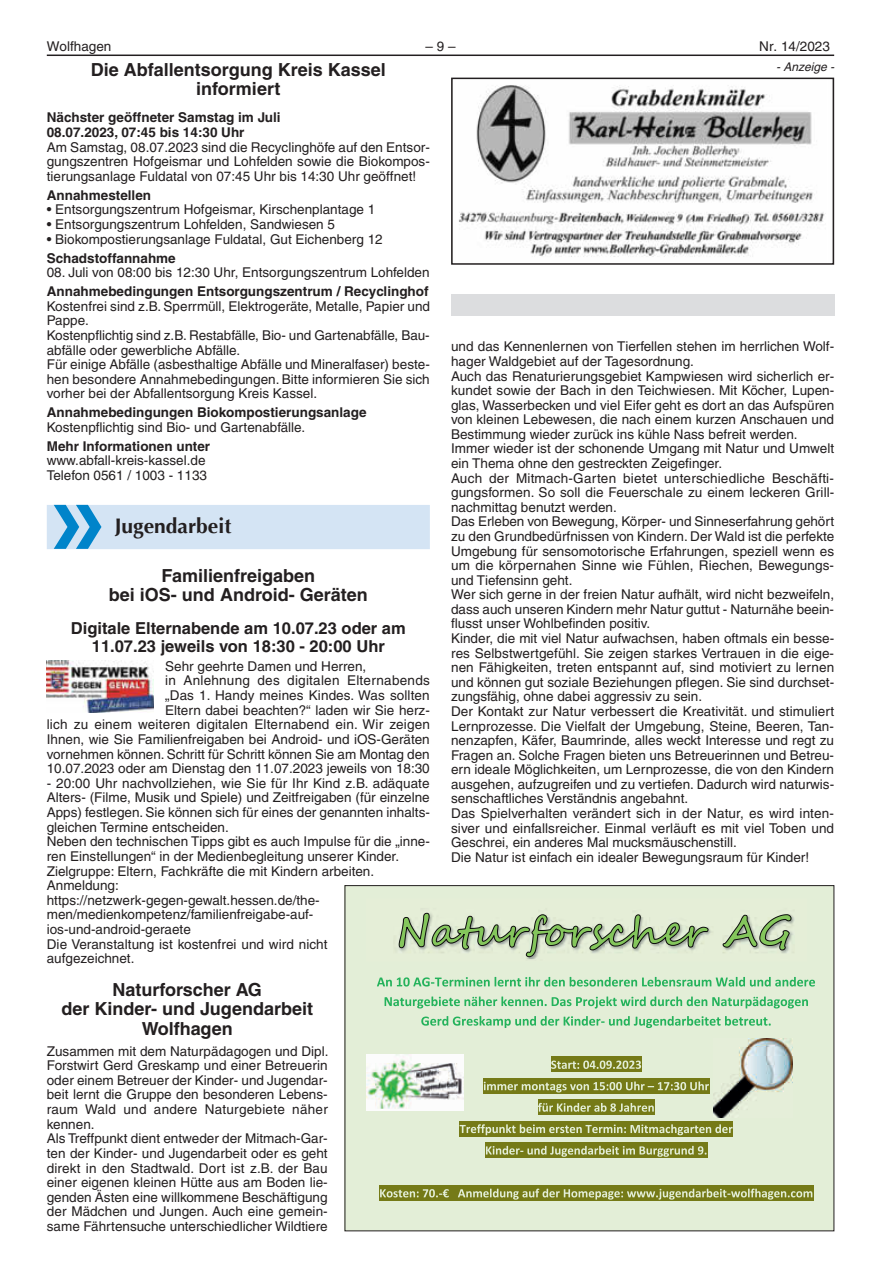
<style>
.page{position:relative;width:881px;height:1263px;background:#fff}
.page>*{position:absolute;margin:0;border:0;box-sizing:border-box;transform-origin:0 0}
.t1{font:700 115.5px "Myriad";color:#0084ca}
.t2{font:700 21px "Optima";color:#231f20}
.t3{font:700 18px/19.5px "Helvetica LT";color:#231f20;text-align:center}
.t4{font:700 16.5px/17.9px "Helvetica LT";color:#231f20;text-align:center}
.t5{font:13.5px/14.5px "Helvetica LT";color:#231f20}
.t6{font:700 13.5px/14.5px "Helvetica LT";color:#231f20}
.t7{font:13.5px "Helvetica LT";letter-spacing:.02em;color:#231f20}
.t8{font:italic 12px "Helvetica LT";color:#231f20}
</style>
<div class="page">
<hr style="left:47px;top:55px;width:786px;height:1px;background:#231f20">
<div style="left:47px;top:505px;width:382px;height:44px;background:#d4e4f4"></div>
<img style="left:47px;top:661px;width:106px;height:51px">
<div style="left:344px;top:885px;width:489px;height:346px;background:#e3eed7"></div>
<img style="left:367px;top:1055px;width:96px;height:55px">
<svg style="left:398px;top:912px;width:393px;height:45px"></svg>
<svg style="left:377px;top:977px;width:437px;height:9px"></svg>
<svg style="left:384px;top:996px;width:423px;height:12px"></svg>
<svg style="left:421px;top:1016px;width:349px;height:12px"></svg>
<div style="left:550px;top:1056px;width:91px;height:16px;background:#757a17"></div>
<svg style="left:551px;top:1060px;width:90px;height:9px"></svg>
<div style="left:483px;top:1078px;width:226px;height:15px;background:#757a17"></div>
<svg style="left:483px;top:1081px;width:225px;height:11px"></svg>
<div style="left:537px;top:1099px;width:117px;height:16px;background:#757a17"></div>
<svg style="left:537px;top:1103px;width:116px;height:9px"></svg>
<div style="left:459px;top:1121px;width:273px;height:15px;background:#757a17"></div>
<svg style="left:459px;top:1124px;width:273px;height:11px"></svg>
<div style="left:485px;top:1142px;width:222px;height:16px;background:#757a17"></div>
<svg style="left:485px;top:1146px;width:221px;height:11px"></svg>
<div style="left:379px;top:1185px;width:433px;height:16px;background:#757a17"></div>
<svg style="left:380px;top:1189px;width:68px;height:8px"></svg>
<svg style="left:458px;top:1188px;width:354px;height:11px"></svg>
<img style="left:713px;top:1038px;width:79px;height:79px">
<img style="left:459px;top:85px;width:366px;height:172px">
<div style="left:451px;top:78px;width:382px;height:187px;border:2px solid #231f20"></div>
<div style="left:451px;top:294px;width:382px;height:21px;background:#dcdddf"></div>
<p class="t5" style="left:47px;top:39px;width:66px">Wolfhagen</p>
<p class="t5" style="left:425px;top:39px;width:32px">– 9 –</p>
<p class="t5" style="left:759px;top:39px;width:72px">Nr. 14/2023</p>
<h3 class="t3" style="left:91px;top:59px;width:296px">Die Abfallentsorgung Kreis Kassel informiert</h3>
<p class="t6" style="left:47px;top:110px;width:235px">Nächster geöffneter Samstag im Juli<br>08.07.2023, 07:45 bis 14:30 Uhr</p>
<p class="t5" style="left:47px;top:140px;width:384px;text-align:justify">Am Samstag, 08.07.2023 sind die Recyclinghöfe auf den Entsor&shy;gungszentren Hofgeismar und Lohfelden sowie die Biokompos&shy;tierungsanlage Fuldatal von 07:45 Uhr bis 14:30 Uhr geöffnet!</p>
<p class="t6" style="left:47px;top:188px;width:106px">Annahmestellen</p>
<p class="t5" style="left:47px;top:202px;width:330px">• Entsorgungszentrum Hofgeismar, Kirschenplantage 1</p>
<p class="t5" style="left:47px;top:217px;width:289px">• Entsorgungszentrum Lohfelden, Sandwiesen 5</p>
<p class="t5" style="left:47px;top:232px;width:337px">• Biokompostierungsanlage Fuldatal, Gut Eichenberg 12</p>
<p class="t6" style="left:47px;top:250px;width:130px">Schadstoffannahme</p>
<p class="t5" style="left:47px;top:265px;width:384px">08. Juli von 08:00 bis 12:30 Uhr, Entsorgungszentrum Lohfelden</p>
<p class="t6" style="left:47px;top:284px;width:383px">Annahmebedingungen Entsorgungszentrum / Recyclinghof</p>
<p class="t5" style="left:47px;top:299px;width:384px">Kostenfrei sind z.B. Sperrmüll, Elektrogeräte, Metalle, Papier und Pappe.<br>Kostenpflichtig sind z.B. Restabfälle, Bio- und Gartenabfälle, Bau&shy;abfälle oder gewerbliche Abfälle.<br>Für einige Abfälle (asbesthaltige Abfälle und Mineralfaser) beste&shy;hen besondere Annahmebedingungen. Bitte informieren Sie sich vorher bei der Abfallentsorgung Kreis Kassel.</p>
<p class="t6" style="left:47px;top:405px;width:321px">Annahmebedingungen Biokompostierungsanlage</p>
<p class="t5" style="left:47px;top:420px;width:260px">Kostenpflichtig sind Bio- und Gartenabfälle.</p>
<p class="t6" style="left:47px;top:438px;width:165px">Mehr Informationen unter</p>
<p class="t5" style="left:47px;top:453px;width:162px">www.abfall-kreis-kassel.de<br>Telefon 0561 / 1003 - 1133</p>
<h1 class="t1" style="left:51px;top:458px;width:55px">»</h1>
<h2 class="t2" style="left:115px;top:514px;width:118px">Jugendarbeit</h2>
<h3 class="t3" style="left:109px;top:565px;width:260px">Familienfreigaben<br>bei iOS- und Android- Geräten</h3>
<p class="t4" style="left:71px;top:619px;width:336px">Digitale Elternabende am 10.07.23 oder am<br>11.07.23 jeweils von 18:30 - 20:00 Uhr</p>
<p class="t5" style="left:165px;top:659px;width:202px">Sehr geehrte Damen und Herren,</p>
<p class="t7" style="left:165px;top:673px;width:266px">in Anlehnung des digitalen Elternabends</p>
<p class="t5" style="left:165px;top:688px;width:266px">„Das 1. Handy meines Kindes. Was sollten</p>
<p class="t5" style="left:165px;top:703px;width:266px">Eltern dabei beachten?“ laden wir Sie herz-</p>
<p class="t5" style="left:47px;top:717px;width:384px">lich zu einem weiteren digitalen Elternabend ein. Wir zeigen</p>
<p class="t5" style="left:47px;top:732px;width:384px">Ihnen, wie Sie Familienfreigaben bei Android- und iOS-Geräten</p>
<p class="t5" style="left:47px;top:746px;width:384px">vornehmen können. Schritt für Schritt können Sie am Montag den</p>
<p class="t5" style="left:47px;top:761px;width:384px">10.07.2023 oder am Dienstag den 11.07.2023 jeweils von 18:30</p>
<p class="t5" style="left:47px;top:776px;width:384px">- 20:00 Uhr nachvollziehen, wie Sie für Ihr Kind z.B. adäquate Alters- (Filme, Musik und Spiele) und Zeitfreigaben (für einzelne Apps) festlegen. Sie können sich für eines der genannten inhalts&shy;gleichen Termine entscheiden.<br>Neben den technischen Tipps gibt es auch Impulse für die „inne&shy;ren Einstellungen“ in der Medienbegleitung unserer Kinder.<br>Zielgruppe: Eltern, Fachkräfte die mit Kindern arbeiten.<br>Anmeldung:<br>https://netzwerk-gegen-gewalt.hessen.de/the&shy;men/medienkompetenz/familienfreigabe-auf&shy;ios-und-android-geraete<br>Die Veranstaltung ist kostenfrei und wird nicht<br>aufgezeichnet.</p>
<h3 class="t3" style="left:61px;top:979px;width:253px">Naturforscher AG<br>der Kinder- und Jugendarbeit<br>Wolfhagen</h3>
<p class="t5" style="left:47px;top:1043px;width:283px">Zusammen mit dem Naturpädagogen und Dipl.<br>Forstwirt Gerd Greskamp und einer Betreuerin oder einem Betreuer der Kinder- und Jugendar&shy;beit lernt die Gruppe den besonderen Lebens&shy;raum Wald und andere Naturgebiete näher kennen.<br>Als Treffpunkt dient entweder der Mitmach-Gar&shy;ten der Kinder- und Jugendarbeit oder es geht direkt in den Stadtwald. Dort ist z.B. der Bau einer eigenen kleinen Hütte aus am Boden lie&shy;genden Ästen eine willkommene Beschäftigung der Mädchen und Jungen. Auch eine gemein&shy;same Fährtensuche unterschiedlicher Wildtiere</p>
<p class="t8" style="left:776px;top:60px;width:59px">- Anzeige -</p>
<p class="t5" style="left:451px;top:339px;width:384px">und das Kennenlernen von Tierfellen stehen im herrlichen Wolf&shy;hager Waldgebiet auf der Tagesordnung.<br>Auch das Renaturierungsgebiet Kampwiesen wird sicherlich er&shy;kundet sowie der Bach in den Teichwiesen. Mit Köcher, Lupen&shy;glas, Wasserbecken und viel Eifer geht es dort an das Aufspüren von kleinen Lebewesen, die nach einem kurzen Anschauen und Bestimmung wieder zurück ins kühle Nass befreit werden.<br>Immer wieder ist der schonende Umgang mit Natur und Umwelt ein Thema ohne den gestreckten Zeigefinger.<br>Auch der Mitmach-Garten bietet unterschiedliche Beschäfti&shy;gungsformen. So soll die Feuerschale zu einem leckeren Grill&shy;nachmittag benutzt werden.<br>Das Erleben von Bewegung, Körper- und Sinneserfahrung gehört zu den Grundbedürfnissen von Kindern. Der Wald ist die perfekte Umgebung für sensomotorische Erfahrungen, speziell wenn es um die körpernahen Sinne wie Fühlen, Riechen, Bewegungs&shy;und Tiefensinn geht.<br>Wer sich gerne in der freien Natur aufhält, wird nicht bezweifeln, dass auch unseren Kindern mehr Natur guttut - Naturnähe beein&shy;flusst unser Wohlbefinden positiv.<br>Kinder, die mit viel Natur aufwachsen, haben oftmals ein besse&shy;res Selbstwertgefühl. Sie zeigen starkes Vertrauen in die eige&shy;nen Fähigkeiten, treten entspannt auf, sind motiviert zu lernen und können gut soziale Beziehungen pflegen. Sie sind durchset&shy;zungsfähig, ohne dabei aggressiv zu sein.<br>Der Kontakt zur Natur verbessert die Kreativität. und stimuliert Lernprozesse. Die Vielfalt der Umgebung, Steine, Beeren, Tan&shy;nenzapfen, Käfer, Baumrinde, alles weckt Interesse und regt zu Fragen an. Solche Fragen bieten uns Betreuerinnen und Betreu&shy;ern ideale Möglichkeiten, um Lernprozesse, die von den Kindern ausgehen, aufzugreifen und zu vertiefen. Dadurch wird naturwis&shy;senschaftliches Verständnis angebahnt.<br>Das Spielverhalten verändert sich in der Natur, es wird inten&shy;siver und einfallsreicher. Einmal verläuft es mit viel Toben und Geschrei, ein anderes Mal mucksmäuschenstill.<br>Die Natur ist einfach ein idealer Bewegungsraum für Kinder!</p>
</div>
